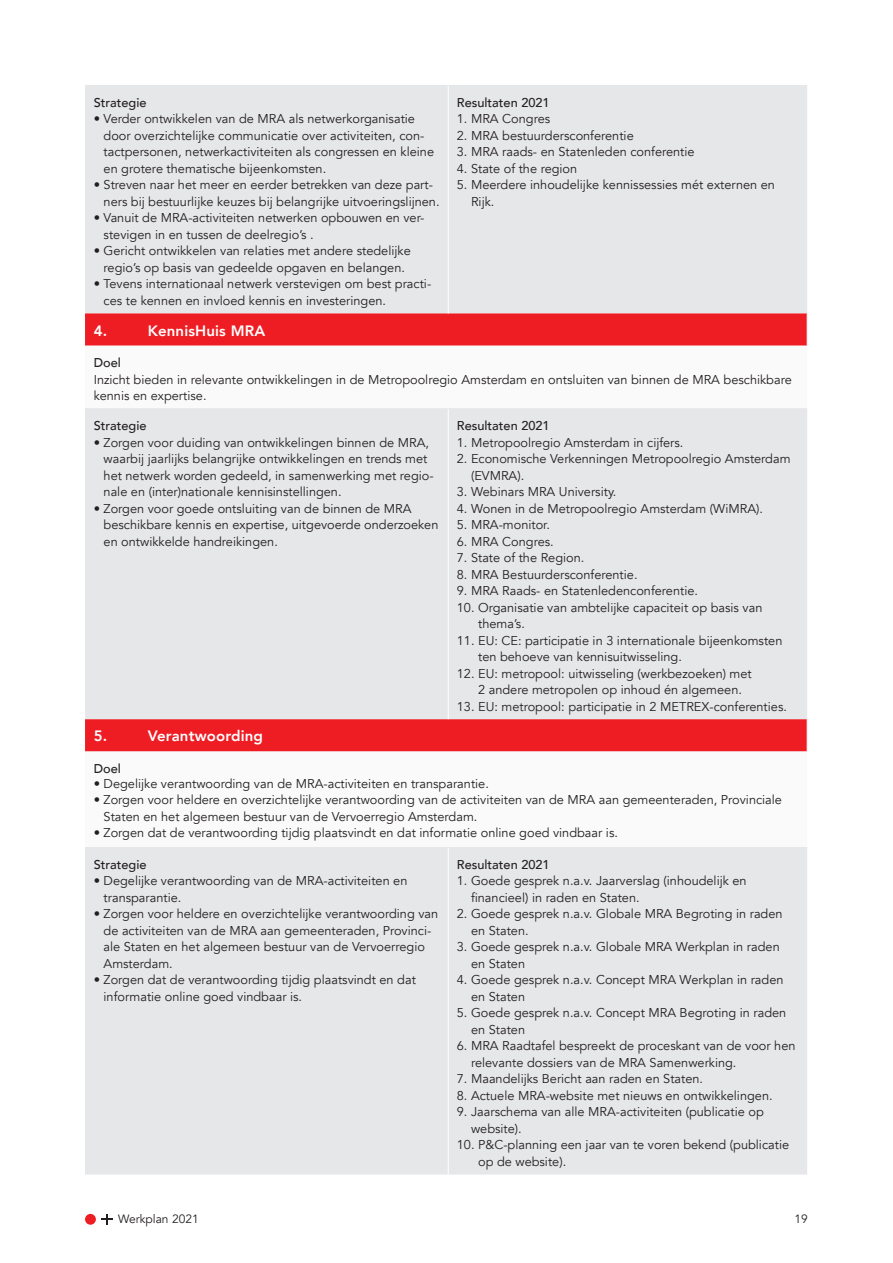
<style>
.page{position:relative;width:893px;height:1263px;background:#fff}
.page>*{position:absolute;margin:0;border:0;box-sizing:border-box;transform-origin:0 0}
.kop_links{font:800 15px "Avenir";letter-spacing:.01em;color:#fff}
.tekst_links{font:12.75px/16.5px "Avenir";color:#231f20}
.tekst_links-2{font:500 12.75px "Avenir";color:#231f20}
.t1{font:12px "Avenir";color:#231f20}
</style>
<div class="page">
<svg style="left:101px;top:1214px;width:11px;height:10px"></svg>
<div style="left:85px;top:1214px;width:11px;height:11px;background:#ee1d23;border-radius:50%"></div>
<div style="left:85px;top:86px;width:722px;height:1088px;background:#e6e7e9"></div>
<div style="left:85px;top:313px;width:722px;height:33px;background:#ee1d23"></div>
<svg style="left:85px;top:346px;width:722px;height:501px;fill:#e6e7e9"></svg>
<hr style="left:448px;top:86px;width:1px;height:227px;background:#fff">
<hr style="left:448px;top:409px;width:1px;height:310px;background:#fff">
<hr style="left:448px;top:848px;width:1px;height:326px;background:#fff">
<hr style="left:85px;top:85px;width:363px;height:1px;background:#e6e7e9">
<hr style="left:448px;top:85px;width:359px;height:1px;background:#e6e7e9">
<hr style="left:85px;top:408px;width:363px;height:1px;background:#e6e7e9">
<hr style="left:448px;top:408px;width:359px;height:1px;background:#e6e7e9">
<hr style="left:85px;top:847px;width:363px;height:1px;background:#e6e7e9">
<hr style="left:448px;top:847px;width:359px;height:1px;background:#e6e7e9">
<p class="tekst_links-2" style="left:94px;top:91px;width:54px">Strategie</p>
<p class="tekst_links" style="left:104px;top:111px;width:332px;text-indent:-10px">• Verder ontwikkelen van de MRA als netwerkorganisatie door overzichtelijke communicatie over activiteiten, con&shy;tactpersonen, netwerkactiviteiten als congressen en kleine en grotere thematische bijeenkomsten.</p>
<p class="tekst_links" style="left:104px;top:177px;width:337px;text-indent:-10px">• Streven naar het meer en eerder betrekken van deze part&shy;ners bij bestuurlijke keuzes bij belangrijke uitvoeringslijnen.</p>
<p class="tekst_links" style="left:104px;top:210px;width:322px;text-indent:-10px">• Vanuit de MRA-activiteiten netwerken opbouwen en ver&shy;stevigen in en tussen de deelregio’s .</p>
<p class="tekst_links" style="left:94px;top:243px;width:319px;text-align:center">• Gericht ontwikkelen van relaties met andere stedelijke regio’s op basis van gedeelde opgaven en belangen.</p>
<p class="tekst_links" style="left:104px;top:276px;width:329px;text-indent:-10px">• Tevens internationaal netwerk verstevigen om best practi&shy;ces te kennen en invloed kennis en investeringen.</p>
<p class="tekst_links-2" style="left:457px;top:91px;width:94px">Resultaten 2021</p>
<p class="tekst_links" style="left:457px;top:111px;width:95px">1. MRA Congres</p>
<p class="tekst_links" style="left:457px;top:127px;width:178px">2. MRA bestuurdersconferentie</p>
<p class="tekst_links" style="left:457px;top:144px;width:239px">3. MRA raads- en Statenleden conferentie</p>
<p class="tekst_links" style="left:457px;top:160px;width:122px">4. State of the region</p>
<p class="tekst_links" style="left:471px;top:177px;width:305px;text-indent:-14px">5. Meerdere inhoudelijke kennissessies mét externen en<br>Rijk.</p>
<p class="kop_links" style="left:94px;top:319px;width:15px">4.</p>
<p class="kop_links" style="left:148px;top:319px;width:119px">KennisHuis MRA</p>
<p class="tekst_links-2" style="left:94px;top:352px;width:29px">Doel</p>
<p class="tekst_links" style="left:94px;top:371px;width:700px">Inzicht bieden in relevante ontwikkelingen in de Metropoolregio Amsterdam en ontsluiten van binnen de MRA beschikbare kennis en expertise.</p>
<p class="tekst_links-2" style="left:94px;top:415px;width:54px">Strategie</p>
<p class="tekst_links" style="left:104px;top:434px;width:332px;text-indent:-10px">• Zorgen voor duiding van ontwikkelingen binnen de MRA, waarbij jaarlijks belangrijke ontwikkelingen en trends met het netwerk worden gedeeld, in samenwerking met regio&shy;nale en (inter)nationale kennisinstellingen.</p>
<p class="tekst_links" style="left:104px;top:500px;width:336px;text-indent:-10px">• Zorgen voor goede ontsluiting van de binnen de MRA beschikbare kennis en expertise, uitgevoerde onderzoeken en ontwikkelde handreikingen.</p>
<p class="tekst_links-2" style="left:457px;top:415px;width:94px">Resultaten 2021</p>
<p class="tekst_links" style="left:457px;top:434px;width:228px">1. Metropoolregio Amsterdam in cijfers.</p>
<p class="tekst_links" style="left:471px;top:451px;width:321px;text-indent:-14px">2. Economische Verkenningen Metropoolregio Amsterdam (EVMRA).</p>
<p class="tekst_links" style="left:457px;top:484px;width:161px">3. Webinars MRA University.</p>
<p class="tekst_links" style="left:457px;top:500px;width:308px">4. Wonen in de Metropoolregio Amsterdam (WiMRA).</p>
<p class="tekst_links" style="left:457px;top:517px;width:95px">5. MRA-monitor.</p>
<p class="tekst_links" style="left:457px;top:533px;width:98px">6. MRA Congres.</p>
<p class="tekst_links" style="left:457px;top:550px;width:129px">7. State of the Region.</p>
<p class="tekst_links" style="left:457px;top:566px;width:182px">8. MRA Bestuurdersconferentie.</p>
<p class="tekst_links" style="left:457px;top:583px;width:243px">9. MRA Raads- en Statenledenconferentie.</p>
<p class="tekst_links" style="left:478px;top:599px;width:286px;text-indent:-21px">10. Organisatie van ambtelijke capaciteit op basis van thema’s.</p>
<p class="tekst_links" style="left:478px;top:632px;width:306px;text-indent:-21px">11. EU: CE: participatie in 3 internationale bijeenkomsten ten behoeve van kennisuitwisseling.</p>
<p class="tekst_links" style="left:478px;top:665px;width:275px;text-indent:-21px">12. EU: metropool: uitwisseling (werkbezoeken) met<br>2 andere metropolen op inhoud én algemeen.</p>
<p class="tekst_links" style="left:457px;top:698px;width:332px">13. EU: metropool: participatie in 2 METREX-conferenties.</p>
<p class="kop_links" style="left:94px;top:724px;width:15px">5.</p>
<p class="kop_links" style="left:148px;top:724px;width:117px">Verantwoording</p>
<p class="tekst_links-2" style="left:94px;top:757px;width:29px">Doel</p>
<p class="tekst_links" style="left:94px;top:775px;width:397px">• Degelijke verantwoording van de MRA-activiteiten en transparantie.</p>
<p class="tekst_links" style="left:104px;top:792px;width:680px;text-indent:-10px">• Zorgen voor heldere en overzichtelijke verantwoording van de activiteiten van de MRA aan gemeenteraden, Provinciale<br>Staten en het algemeen bestuur van de Vervoerregio Amsterdam.</p>
<p class="tekst_links" style="left:94px;top:825px;width:526px">• Zorgen dat de verantwoording tijdig plaatsvindt en dat informatie online goed vindbaar is.</p>
<p class="tekst_links-2" style="left:94px;top:853px;width:54px">Strategie</p>
<p class="tekst_links" style="left:104px;top:873px;width:305px;text-indent:-10px">• Degelijke verantwoording van de MRA-activiteiten en transparantie.</p>
<p class="tekst_links" style="left:104px;top:906px;width:336px;text-indent:-10px">• Zorgen voor heldere en overzichtelijke verantwoording van de activiteiten van de MRA aan gemeenteraden, Provinci&shy;ale Staten en het algemeen bestuur van de Vervoerregio Amsterdam.</p>
<p class="tekst_links" style="left:104px;top:972px;width:314px;text-indent:-10px">• Zorgen dat de verantwoording tijdig plaatsvindt en dat informatie online goed vindbaar is.</p>
<p class="tekst_links-2" style="left:457px;top:853px;width:94px">Resultaten 2021</p>
<p class="tekst_links" style="left:471px;top:873px;width:277px;text-indent:-14px">1. Goede gesprek n.a.v. Jaarverslag (inhoudelijk en financieel) in raden en Staten.</p>
<p class="tekst_links" style="left:471px;top:906px;width:313px;text-indent:-14px">2. Goede gesprek n.a.v. Globale MRA Begroting in raden en Staten.</p>
<p class="tekst_links" style="left:471px;top:939px;width:310px;text-indent:-14px">3. Goede gesprek n.a.v. Globale MRA Werkplan in raden en Staten</p>
<p class="tekst_links" style="left:471px;top:972px;width:314px;text-indent:-14px">4. Goede gesprek n.a.v. Concept MRA Werkplan in raden en Staten</p>
<p class="tekst_links" style="left:471px;top:1005px;width:317px;text-indent:-14px">5. Goede gesprek n.a.v. Concept MRA Begroting in raden en Staten</p>
<p class="tekst_links" style="left:471px;top:1038px;width:326px;text-indent:-14px">6. MRA Raadtafel bespreekt de proceskant van de voor hen relevante dossiers van de MRA Samenwerking.</p>
<p class="tekst_links" style="left:457px;top:1071px;width:248px">7. Maandelijks Bericht aan raden en Staten.</p>
<p class="tekst_links" style="left:457px;top:1087px;width:317px">8. Actuele MRA-website met nieuws en ontwikkelingen.</p>
<p class="tekst_links" style="left:471px;top:1104px;width:294px;text-indent:-14px">9. Jaarschema van alle MRA-activiteiten (publicatie op website).</p>
<p class="tekst_links" style="left:478px;top:1137px;width:313px;text-indent:-21px">10. P&amp;C-planning een jaar van te voren bekend (publicatie op de website).</p>
<p class="t1" style="left:118px;top:1212px;width:82px">Werkplan 2021</p>
<p class="t1" style="left:795px;top:1212px;width:15px">19</p>
</div>
